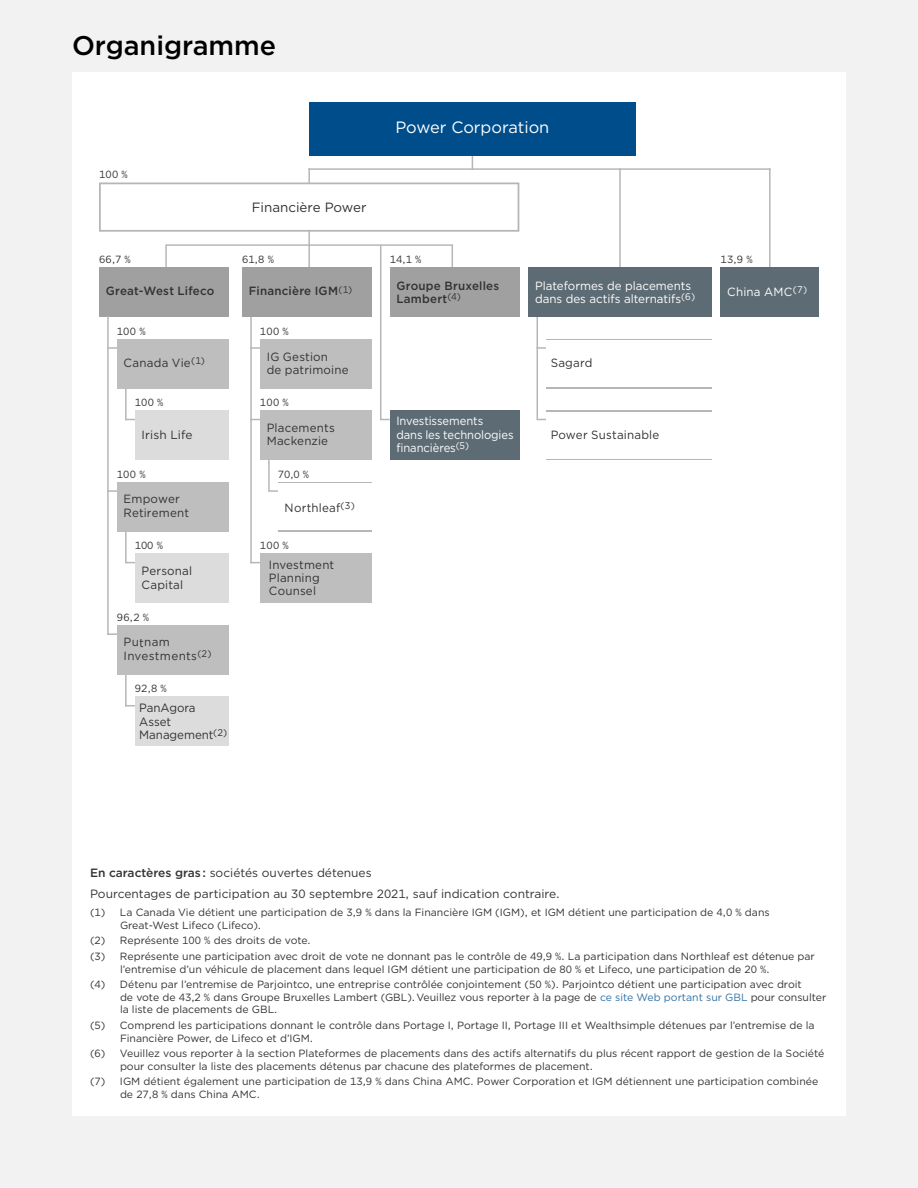
<style>
.page{position:relative;width:918px;height:1188px;background:#f2f2f2}
.page>*{position:absolute;margin:0;border:0;box-sizing:border-box;transform-origin:0 0}
.Titre{font:500 27px "Gotham";color:#000}
.t1{font:16.35px "Gotham";color:#fff}
.t2{font:13.35px "Gotham";color:#323232}
.t3{font:12px/13.4px "Gotham";letter-spacing:.015em;color:#323232}
.Texte{font:12px "Gotham";color:#333}
.t4{font:12px/13.4px "Gotham";color:#fff}
.t5{font:500 12px/13.4px "Gotham";letter-spacing:.02em;color:#323232}
.t6{font:12px/13.4px "Gotham";color:#fff;scale:.94 1}
.t7{font:12px/13.4px "Gotham";letter-spacing:-.005em;color:#323232;scale:.96 1}
.Notes{font:10.5px/12.6px "Gotham";color:#333}
.t8{font:10.5px "Gotham";letter-spacing:.01em;color:#323232}
.t9{font:9.75px "Gotham";color:#323232}
.s1{font-weight:500}
.s2{color:#3371a3}
</style>
<div class="page">
<div style="left:72px;top:72px;width:774px;height:1044px;background:#fff"></div>
<hr style="left:308px;top:169px;width:2px;height:98px;background:#b5b6b7">
<svg style="left:472px;top:156px;width:1px;height:12px"></svg>
<hr style="left:309px;top:168px;width:461px;height:2px;background:#b5b6b7">
<div style="left:309px;top:102px;width:327px;height:54px;background:#004d8c"></div>
<div style="left:165px;top:244px;width:288px;height:24px;border:1px solid #b5b6b7"></div>
<hr style="left:769px;top:169px;width:2px;height:98px;background:#b5b6b7">
<hr style="left:619px;top:169px;width:2px;height:98px;background:#b5b6b7">
<svg style="left:379px;top:244px;width:12px;height:177px"></svg>
<hr style="left:250px;top:317px;width:2px;height:246px;background:#b5b6b7">
<hr style="left:125px;top:674px;width:2px;height:32px;background:#b5b6b7">
<hr style="left:125px;top:388px;width:2px;height:32px;background:#b5b6b7">
<div style="left:99px;top:267px;width:130px;height:50px;background:#a0a0a0"></div>
<div style="left:242px;top:267px;width:130px;height:50px;background:#a0a0a0"></div>
<div style="left:390px;top:411px;width:129px;height:49px;background:#5d6c74"></div>
<svg style="left:252px;top:347px;width:8px;height:2px"></svg>
<div style="left:260px;top:339px;width:112px;height:49px;background:#bebebe"></div>
<div style="left:260px;top:411px;width:112px;height:49px;background:#bebebe"></div>
<div style="left:260px;top:554px;width:112px;height:49px;background:#bebebe"></div>
<svg style="left:109px;top:490px;width:8px;height:2px"></svg>
<div style="left:117px;top:482px;width:112px;height:49px;background:#bebebe"></div>
<svg style="left:108px;top:633px;width:9px;height:2px"></svg>
<div style="left:117px;top:625px;width:112px;height:49px;background:#bebebe"></div>
<div style="left:135px;top:411px;width:94px;height:49px;background:#dcdcdc"></div>
<div style="left:135px;top:697px;width:94px;height:49px;background:#dcdcdc"></div>
<svg style="left:109px;top:347px;width:8px;height:2px"></svg>
<div style="left:117px;top:339px;width:112px;height:49px;background:#bebebe"></div>
<div style="left:390px;top:267px;width:129px;height:50px;background:#a0a0a0"></div>
<hr style="left:107px;top:317px;width:2px;height:317px;background:#b5b6b7">
<svg style="left:124px;top:531px;width:12px;height:33px"></svg>
<svg style="left:268px;top:460px;width:10px;height:32px"></svg>
<div style="left:278px;top:482px;width:94px;height:49px;background:#b5b6b7"></div>
<div style="left:278px;top:483px;width:94px;height:47px;background:#fff"></div>
<div style="left:135px;top:554px;width:94px;height:49px;background:#dcdcdc"></div>
<svg style="left:99px;top:182px;width:420px;height:50px"></svg>
<div style="left:721px;top:267px;width:98px;height:50px;background:#5d6c74"></div>
<svg style="left:536px;top:317px;width:12px;height:104px"></svg>
<div style="left:546px;top:339px;width:166px;height:49px;background:#b5b6b7"></div>
<div style="left:546px;top:340px;width:166px;height:47px;background:#fff"></div>
<div style="left:546px;top:411px;width:166px;height:49px;background:#fff"></div>
<div style="left:528px;top:267px;width:184px;height:50px;background:#5d6c74"></div>
<p class="Titre" style="left:72px;top:27px;width:206px">Organigramme</p>
<p class="t8" style="left:99px;top:168px;width:30px">100 %</p>
<p class="t2" style="left:252px;top:198px;width:116px">Financière Power</p>
<p class="t8" style="left:99px;top:253px;width:33px">66,7 %</p>
<p class="t5" style="left:106px;top:284px;width:110px">Great-West Lifeco</p>
<p class="t8" style="left:117px;top:324px;width:30px">100 %</p>
<p class="t3" style="left:124px;top:356px;width:83px">Canada Vie<sup>(1)</sup></p>
<p class="t8" style="left:135px;top:396px;width:30px">100 %</p>
<p class="t3" style="left:141px;top:427px;width:53px">Irish Life</p>
<p class="t8" style="left:117px;top:467px;width:30px">100 %</p>
<p class="t3" style="left:124px;top:492px;width:67px">Empower<br>Retirement</p>
<p class="t8" style="left:135px;top:539px;width:30px">100 %</p>
<p class="t3" style="left:141px;top:564px;width:52px">Personal<br>Capital</p>
<p class="t8" style="left:117px;top:610px;width:34px">96,2 %</p>
<p class="t3" style="left:124px;top:635px;width:75px;rotate:1deg">Putnam<br>Investments</p>
<p class="t9" style="left:198px;top:647px;width:15px">(2)</p>
<p class="t8" style="left:135px;top:682px;width:33px">92,8 %</p>
<p class="t7" style="left:139px;top:701px;width:93px">PanAgora<br>Asset<br>Management<sup>(2)</sup></p>
<p class="t8" style="left:242px;top:253px;width:33px">61,8 %</p>
<p class="t5" style="left:249px;top:284px;width:105px">Financière IGM<sup>(1)</sup></p>
<p class="t8" style="left:260px;top:324px;width:30px">100 %</p>
<p class="t3" style="left:267px;top:349px;width:84px">IG Gestion<br>de patrimoine</p>
<p class="t8" style="left:260px;top:396px;width:30px">100 %</p>
<p class="t3" style="left:267px;top:421px;width:70px">Placements<br>Mackenzie</p>
<p class="t8" style="left:278px;top:467px;width:33px">70,0 %</p>
<p class="t3" style="left:285px;top:501px;width:72px">Northleaf<sup>(3)</sup></p>
<p class="t8" style="left:260px;top:539px;width:30px">100 %</p>
<p class="t3" style="left:269px;top:557px;width:67px">Investment<br>Planning<br>Counsel</p>
<p class="t1" style="left:395px;top:117px;width:155px">Power Corporation</p>
<p class="t8" style="left:390px;top:253px;width:33px">14,1 %</p>
<p class="t5" style="left:396px;top:279px;width:104px">Groupe Bruxelles<br>Lambert<sup>(4)</sup></p>
<p class="t6" style="left:396px;top:414px;width:126px">Investissements<br>dans les technologies financières<sup>(5)</sup></p>
<p class="t4" style="left:535px;top:279px;width:162px">Plateformes de placements dans des actifs alternatifs<sup>(6)</sup></p>
<p class="t3" style="left:551px;top:356px;width:43px">Sagard</p>
<p class="t3" style="left:551px;top:428px;width:110px">Power Sustainable</p>
<p class="t8" style="left:721px;top:253px;width:33px">13,9 %</p>
<p class="t4" style="left:727px;top:284px;width:81px">China AMC<sup>(7)</sup></p>
<p class="Texte" style="left:90px;top:865px;width:283px"><span class="s1">En caractères gras :</span> sociétés ouvertes détenues</p>
<p class="Texte" style="left:90px;top:886px;width:471px">Pourcentages de participation au 30 septembre 2021, sauf indication contraire.</p>
<p class="Notes" style="left:120px;top:906px;width:651px;text-indent:-30px">(1) La Canada Vie détient une participation de 3,9 % dans la Financière IGM (IGM), et IGM détient une participation de 4,0 % dans<br>Great-West Lifeco (Lifeco).</p>
<p class="Notes" style="left:90px;top:934px;width:222px">(2) Représente 100 % des droits de vote.</p>
<p class="Notes" style="left:120px;top:950px;width:696px;text-indent:-30px">(3) Représente une participation avec droit de vote ne donnant pas le contrôle de 49,9 %. La participation dans Northleaf est détenue par l’entremise d’un véhicule de placement dans lequel IGM détient une participation de 80 % et Lifeco, une participation de 20 %.</p>
<p class="Notes" style="left:120px;top:978px;width:708px;text-indent:-30px">(4) Détenu par l’entremise de Parjointco, une entreprise contrôlée conjointement (50 %). Parjointco détient une participation avec droit<br>de vote de 43,2 % dans Groupe Bruxelles Lambert (GBL). Veuillez vous reporter à la page de <span class="s2">ce site Web portant sur GBL</span> pour consulter la liste de placements de GBL.</p>
<p class="Notes" style="left:120px;top:1019px;width:696px;text-indent:-30px">(5) Comprend les participations donnant le contrôle dans Portage I, Portage II, Portage III et Wealthsimple détenues par l’entremise de la<br>Financière Power, de Lifeco et d’IGM.</p>
<p class="Notes" style="left:120px;top:1047px;width:706px;text-indent:-30px">(6) Veuillez vous reporter à la section Plateformes de placements dans des actifs alternatifs du plus récent rapport de gestion de la Société pour consulter la liste des placements détenus par chacune des plateformes de placement.</p>
<p class="Notes" style="left:120px;top:1075px;width:700px;text-indent:-30px">(7) IGM détient également une participation de 13,9 % dans China AMC. Power Corporation et IGM détiennent une participation combinée de 27,8 % dans China AMC.</p>
</div>
